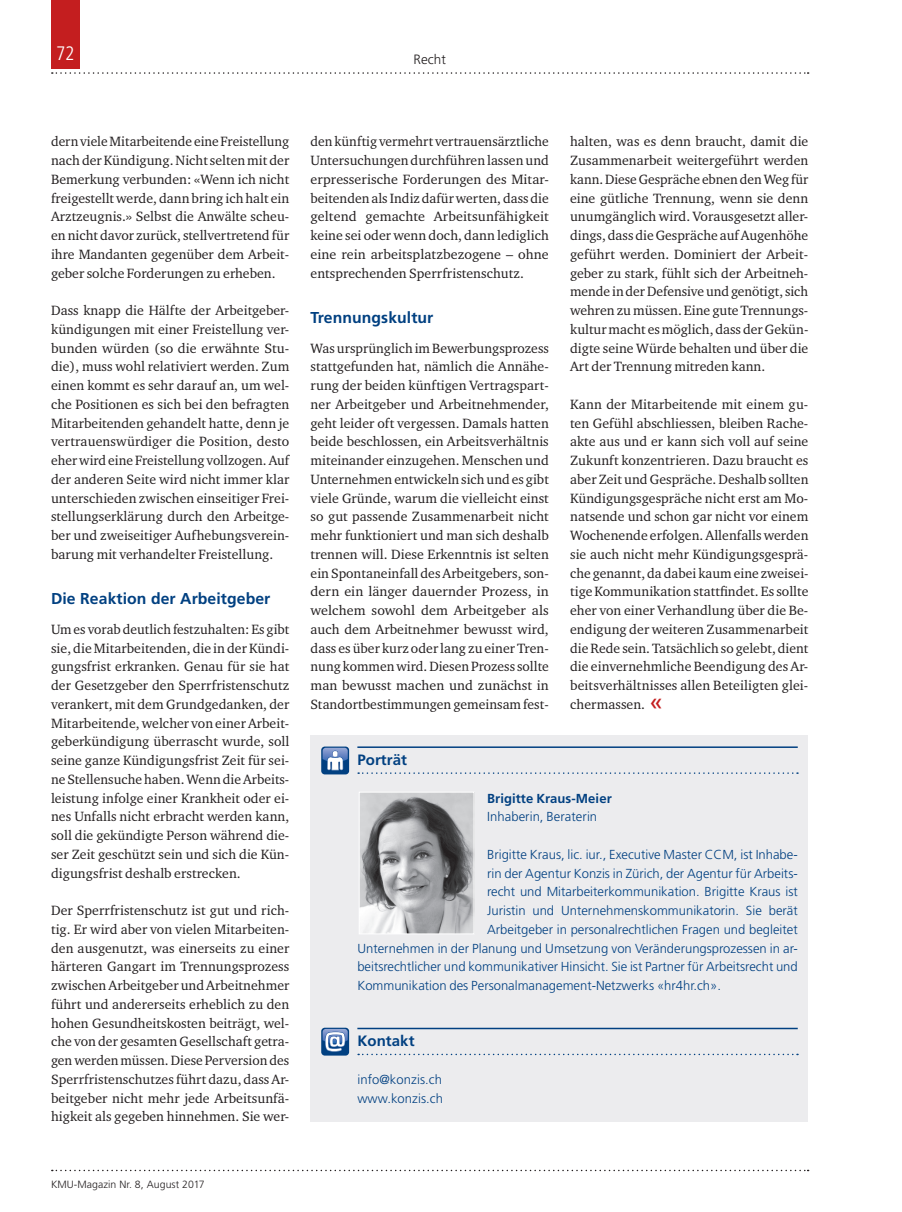
<style>
.page{position:relative;width:902px;height:1212px;background:#fff}
.page>*{position:absolute;margin:0;border:0;box-sizing:border-box;transform-origin:0 0}
.t1{font:300 condensed 19.5px "Frutiger LT Std";color:#fff}
.t2{font:700 15.75px "Frutiger LT Std";letter-spacing:.005em;color:#014081}
.t3{font:700 15px "Frutiger LT Std";letter-spacing:.005em;color:#014081}
.t4{font:13.8px/18.8px "Charter ITC Std";letter-spacing:.005em;color:#231f20;text-align:justify}
.t5{font:300 13.5px "Frutiger LT Std";letter-spacing:.005em;color:#231f20}
.t6{font:300 13.05px/18.8px "Frutiger LT Std";color:#014081}
.t7{font:700 13.05px "Frutiger LT Std";letter-spacing:.005em;color:#014081}
.t8{font:300 10.5px "Frutiger LT Std";letter-spacing:.005em;color:#231f20}
.s1{font-family:"Frutiger LT Std";font-size:24px;color:#c41e1f}
</style>
<div class="page">
<svg style="left:52px;top:72px;width:756px;height:2px"></svg>
<svg style="left:52px;top:1170px;width:756px;height:1px"></svg>
<div style="left:51px;top:0;width:29px;height:68px;background:#c41e1f"></div>
<div style="left:310px;top:735px;width:498px;height:386px;background:#ececee"></div>
<hr style="left:357px;top:746px;width:440px;height:2px;background:#014081">
<svg style="left:358px;top:772px;width:439px;height:2px"></svg>
<hr style="left:357px;top:1028px;width:440px;height:1px;background:#014081">
<svg style="left:358px;top:1054px;width:439px;height:1px"></svg>
<svg style="left:321px;top:746px;width:28px;height:28px"></svg>
<svg style="left:322px;top:748px;width:26px;height:22px"></svg>
<div style="left:321px;top:1028px;width:28px;height:27px;background:#014081;border-radius:4px"></div>
<svg style="left:322px;top:1029px;width:26px;height:22px"></svg>
<img style="left:361px;top:794px;width:111px;height:138px">
<div style="left:359px;top:792px;width:115px;height:142px;border:1px solid #fff"></div>
<h1 class="t1" style="left:56px;top:42px;width:20px">72</h1>
<p class="t5" style="left:413px;top:51px;width:34px">Recht</p>
<p class="t4" style="left:51px;top:132px;width:240px">dern viele Mitarbeitende eine Freistellung nach der Kündigung. Nicht selten mit der Bemerkung verbunden: «Wenn ich nicht freigestellt werde, dann bring ich halt ein Arztzeugnis.» Selbst die Anwälte scheu&shy;en nicht davor zurück, stellvertretend für ihre Mandanten gegenüber dem Arbeit&shy;geber solche Forderungen zu erheben.</p>
<p class="t4" style="left:51px;top:301px;width:240px">Dass knapp die Hälfte der Arbeitgeber&shy;kündigungen mit einer Freistellung ver&shy;bunden würden (so die erwähnte Stu&shy;die), muss wohl relativiert werden. Zum einen kommt es sehr darauf an, um wel&shy;che Positionen es sich bei den befragten Mitarbeitenden gehandelt hatte, denn je vertrauenswürdiger die Position, desto eher wird eine Freistellung vollzogen. Auf der anderen Seite wird nicht immer klar unterschieden zwischen einseitiger Frei&shy;stellungserklärung durch den Arbeitge&shy;ber und zweiseitiger Aufhebungsverein&shy;barung mit verhandelter Freistellung.</p>
<p class="t2" style="left:51px;top:589px;width:221px">Die Reaktion der Arbeitgeber</p>
<p class="t4" style="left:51px;top:619px;width:240px">Um es vorab deutlich festzuhalten: Es gibt sie, die Mitarbeitenden, die in der Kündi&shy;gungsfrist erkranken. Genau für sie hat der Gesetzgeber den Sperrfristenschutz verankert, mit dem Grundgedanken, der Mitarbeitende, welcher von einer Arbeit&shy;geberkündigung überrascht wurde, soll seine ganze Kündigungsfrist Zeit für sei&shy;ne Stellensuche haben. Wenn die Arbeits&shy;leistung infolge einer Krankheit oder ei&shy;nes Unfalls nicht erbracht werden kann, soll die gekündigte Person während die&shy;ser Zeit geschützt sein und sich die Kün&shy;digungsfrist deshalb erstrecken.</p>
<p class="t4" style="left:51px;top:901px;width:240px">Der Sperrfristenschutz ist gut und rich&shy;tig. Er wird aber von vielen Mitarbeiten&shy;den ausgenutzt, was einerseits zu einer härteren Gangart im Trennungsprozess zwischen Arbeitgeber und Arbeitnehmer führt und andererseits erheblich zu den hohen Gesundheitskosten beiträgt, wel&shy;che von der gesamten Gesellschaft getra&shy;gen werden müssen. Diese Perversion des Sperrfristenschutzes führt dazu, dass Ar&shy;beitgeber nicht mehr jede Arbeitsunfä&shy;higkeit als gegeben hinnehmen. Sie wer-</p>
<p class="t4" style="left:310px;top:132px;width:240px">den künftig vermehrt vertrauensärztliche Untersuchungen durchführen lassen und erpresserische Forderungen des Mitar&shy;beitenden als Indiz dafür werten, dass die geltend gemachte Arbeitsunfähigkeit keine sei oder wenn doch, dann lediglich eine rein arbeitsplatzbezogene – ohne entsprechenden Sperrfristenschutz.</p>
<p class="t2" style="left:310px;top:308px;width:124px">Trennungskultur</p>
<p class="t4" style="left:310px;top:338px;width:240px">Was ursprünglich im Bewerbungsprozess stattgefunden hat, nämlich die Annähe&shy;rung der beiden künftigen Vertragspart&shy;ner Arbeitgeber und Arbeitnehmender, geht leider oft vergessen. Damals hatten beide beschlossen, ein Arbeitsverhältnis miteinander einzugehen. Menschen und Unternehmen entwickeln sich und es gibt viele Gründe, warum die vielleicht einst so gut passende Zusammenarbeit nicht mehr funktioniert und man sich deshalb trennen will. Diese Erkenntnis ist selten ein Spontaneinfall des Arbeitgebers, son&shy;dern ein länger dauernder Prozess, in welchem sowohl dem Arbeitgeber als auch dem Arbeitnehmer bewusst wird, dass es über kurz oder lang zu einer Tren&shy;nung kommen wird. Diesen Prozess sollte man bewusst machen und zunächst in Standortbestimmungen gemeinsam fest-</p>
<p class="t3" style="left:357px;top:751px;width:51px">Porträt</p>
<p class="t4" style="left:570px;top:132px;width:240px">halten, was es denn braucht, damit die Zusammenarbeit weitergeführt werden kann. Diese Gespräche ebnen den Weg für eine gütliche Trennung, wenn sie denn unumgänglich wird. Vorausgesetzt aller&shy;dings, dass die Gespräche auf Augenhöhe geführt werden. Dominiert der Arbeit&shy;geber zu stark, fühlt sich der Arbeitneh&shy;mende in der Defensive und genötigt, sich wehren zu müssen. Eine gute Trennungs&shy;kultur macht es möglich, dass der Gekün&shy;digte seine Würde behalten und über die Art der Trennung mitreden kann.</p>
<p class="t4" style="left:570px;top:394px;width:240px">Kann der Mitarbeitende mit einem gu&shy;ten Gefühl abschliessen, bleiben Rache&shy;akte aus und er kann sich voll auf seine Zukunft konzentrieren. Dazu braucht es aber Zeit und Gespräche. Deshalb sollten Kündigungsgespräche nicht erst am Mo&shy;natsende und schon gar nicht vor einem Wochenende erfolgen. Allenfalls werden sie auch nicht mehr Kündigungsgesprä&shy;che genannt, da dabei kaum eine zweisei&shy;tige Kommunikation stattfindet. Es sollte eher von einer Verhandlung über die Be&shy;endigung der weiteren Zusammenarbeit die Rede sein. Tatsächlich so gelebt, dient die einvernehmliche Beendigung des Ar&shy;beitsverhältnisses allen Beteiligten glei&shy;chermassen. <span class="s1">«</span></p>
<p class="t7" style="left:487px;top:790px;width:126px">Brigitte Kraus-Meier</p>
<p class="t6" style="left:487px;top:808px;width:111px">Inhaberin, Beraterin</p>
<p class="t6" style="left:487px;top:845px;width:312px">Brigitte Kraus, lic. iur., Executive Master CCM, ist Inhabe-</p>
<p class="t6" style="left:487px;top:864px;width:312px">rin der Agentur Konzis in Zürich, der Agentur für Arbeits-</p>
<p class="t6" style="left:487px;top:883px;width:312px">recht und Mitarbeiterkommunikation. Brigitte Kraus ist</p>
<p class="t6" style="left:487px;top:901px;width:312px">Juristin und Unternehmenskommunikatorin. Sie berät</p>
<p class="t6" style="left:487px;top:920px;width:312px">Arbeitgeber in personalrechtlichen Fragen und begleitet</p>
<p class="t6" style="left:357px;top:939px;width:442px">Unternehmen in der Planung und Umsetzung von Veränderungsprozessen in ar-</p>
<p class="t6" style="left:357px;top:958px;width:442px">beitsrechtlicher und kommunikativer Hinsicht. Sie ist Partner für Arbeitsrecht und</p>
<p class="t6" style="left:357px;top:976px;width:365px">Kommunikation des Personalmanagement-Netzwerks «hr4hr.ch».</p>
<p class="t3" style="left:357px;top:1032px;width:59px">Kontakt</p>
<p class="t6" style="left:357px;top:1070px;width:87px">info@konzis.ch www.konzis.ch</p>
<p class="t8" style="left:51px;top:1178px;width:155px">KMU-Magazin Nr. 8, August 2017</p>
</div>
